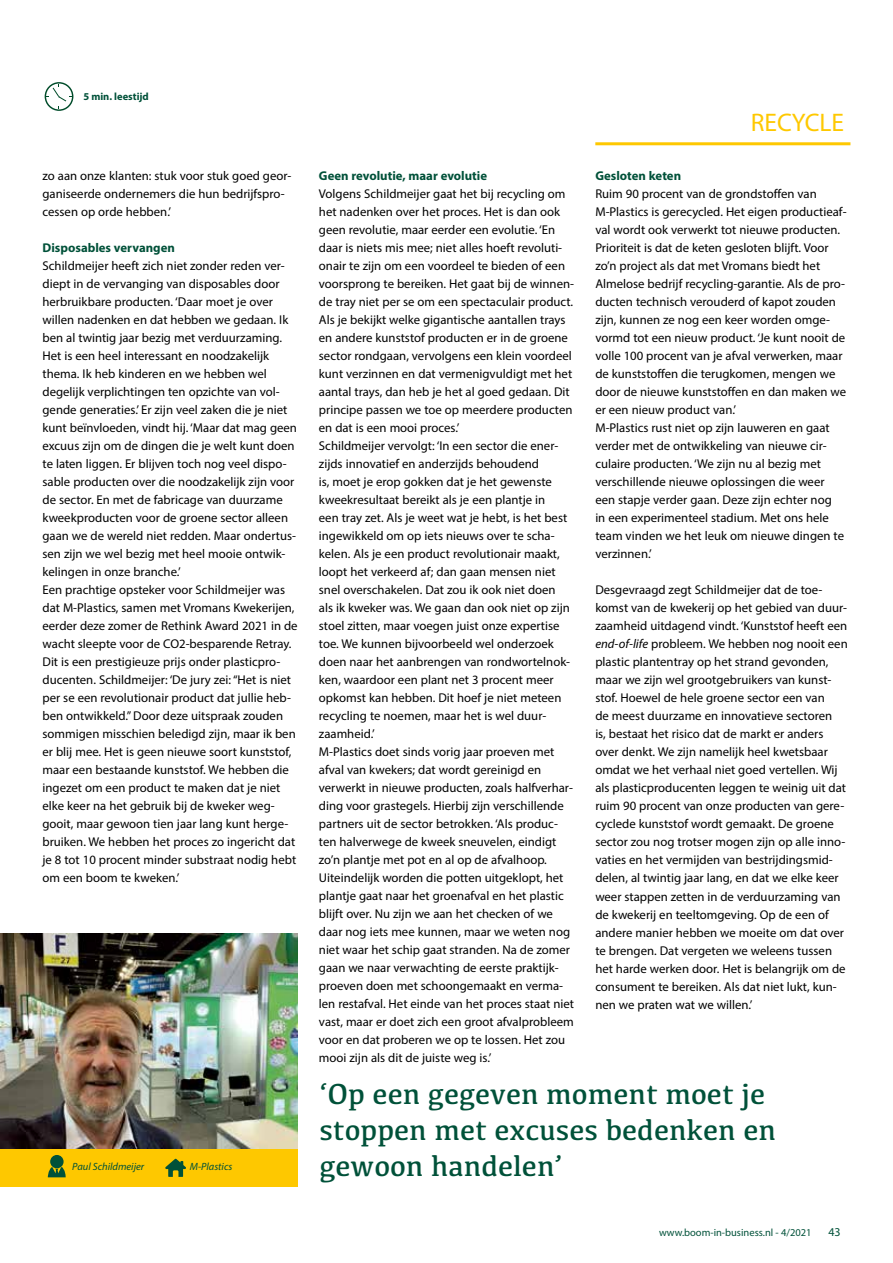
<style>
.page{position:relative;width:893px;height:1263px;background:#fff}
.page>*{position:absolute;margin:0;border:0;box-sizing:border-box;transform-origin:0 0}
.t1{font:30px/36px "Kefa";color:#005139}
.t2{font:25.5px "Myriad Pro";color:#fec800}
.t3{font:12.75px/18px "Myriad Pro";color:#000}
.t4{font:700 12.75px "Myriad Pro";color:#005139}
.t5{font:12px "Myriad Pro";color:#005139}
.t6{font:10.5px "Myriad Pro";color:#005139}
.t7{font:italic 10.5px "Myriad Pro";color:#005139}
.t8{font:700 10.5px "Myriad Pro";color:#005139}
.s1{font-style:italic}
</style>
<div class="page">
<hr style="left:595px;top:142px;width:255px;height:3px;background:#fec800">
<svg style="left:45px;top:82px;width:28px;height:29px"></svg>
<img style="left:0;top:934px;width:298px;height:215px">
<div style="left:0;top:1149px;width:298px;height:37px;background:#fec800"></div>
<svg style="left:48px;top:1167px;width:18px;height:10px"></svg>
<div style="left:50px;top:1155px;width:14px;height:13px;background:#005139;border-radius:50%"></div>
<svg style="left:165px;top:1159px;width:21px;height:18px"></svg>
<p class="t8" style="left:83px;top:90px;width:67px">5 min. leestijd</p>
<p class="t3" style="left:43px;top:167px;width:250px">zo aan onze klanten: stuk voor stuk goed geor&shy;ganiseerde ondernemers die hun bedrijfspro&shy;cessen op orde hebben.’</p>
<p class="t4" style="left:43px;top:239px;width:134px">Disposables vervangen</p>
<p class="t3" style="left:43px;top:257px;width:257px">Schildmeijer heeft zich niet zonder reden ver&shy;diept in de vervanging van disposables door herbruikbare producten. ‘Daar moet je over willen nadenken en dat hebben we gedaan. Ik ben al twintig jaar bezig met verduurzaming.<br>Het is een heel interessant en noodzakelijk thema. Ik heb kinderen en we hebben wel degelijk verplichtingen ten opzichte van vol&shy;gende generaties.’ Er zijn veel zaken die je niet kunt beïnvloeden, vindt hij. ‘Maar dat mag geen excuus zijn om de dingen die je welt kunt doen te laten liggen. Er blijven toch nog veel dispo&shy;sable producten over die noodzakelijk zijn voor de sector. En met de fabricage van duurzame kweekproducten voor de groene sector alleen gaan we de wereld niet redden. Maar ondertus&shy;sen zijn we wel bezig met heel mooie ontwik&shy;kelingen in onze branche.’<br>Een prachtige opsteker voor Schildmeijer was dat M-Plastics, samen met Vromans Kwekerijen, eerder deze zomer de Rethink Award 2021 in de wacht sleepte voor de CO2-besparende Retray.<br>Dit is een prestigieuze prijs onder plasticpro&shy;ducenten. Schildmeijer: ‘De jury zei: “Het is niet per se een revolutionair product dat jullie heb&shy;ben ontwikkeld.” Door deze uitspraak zouden sommigen misschien beledigd zijn, maar ik ben er blij mee. Het is geen nieuwe soort kunststof, maar een bestaande kunststof. We hebben die ingezet om een product te maken dat je niet elke keer na het gebruik bij de kweker weg&shy;gooit, maar gewoon tien jaar lang kunt herge&shy;bruiken. We hebben het proces zo ingericht dat je 8 tot 10 procent minder substraat nodig hebt om een boom te kweken.’</p>
<p class="t7" style="left:72px;top:1160px;width:73px">Paul Schildmeijer</p>
<p class="t7" style="left:190px;top:1160px;width:44px">M-Plastics</p>
<p class="t4" style="left:319px;top:168px;width:170px">Geen revolutie, maar evolutie</p>
<p class="t3" style="left:319px;top:185px;width:257px">Volgens Schildmeijer gaat het bij recycling om het nadenken over het proces. Het is dan ook geen revolutie, maar eerder een evolutie. ‘En daar is niets mis mee; niet alles hoeft revoluti&shy;onair te zijn om een voordeel te bieden of een voorsprong te bereiken. Het gaat bij de winnen&shy;de tray niet per se om een spectaculair product.<br>Als je bekijkt welke gigantische aantallen trays en andere kunststof producten er in de groene sector rondgaan, vervolgens een klein voordeel kunt verzinnen en dat vermenigvuldigt met het aantal trays, dan heb je het al goed gedaan. Dit principe passen we toe op meerdere producten en dat is een mooi proces.’<br>Schildmeijer vervolgt: ‘In een sector die ener&shy;zijds innovatief en anderzijds behoudend<br>is, moet je erop gokken dat je het gewenste kweekresultaat bereikt als je een plantje in<br>een tray zet. Als je weet wat je hebt, is het best ingewikkeld om op iets nieuws over te scha&shy;kelen. Als je een product revolutionair maakt, loopt het verkeerd af; dan gaan mensen niet snel overschakelen. Dat zou ik ook niet doen<br>als ik kweker was. We gaan dan ook niet op zijn stoel zitten, maar voegen juist onze expertise toe. We kunnen bijvoorbeeld wel onderzoek doen naar het aanbrengen van rondwortelnok&shy;ken, waardoor een plant net 3 procent meer opkomst kan hebben. Dit hoef je niet meteen recycling te noemen, maar het is wel duur&shy;zaamheid.’<br>M-Plastics doet sinds vorig jaar proeven met afval van kwekers; dat wordt gereinigd en verwerkt in nieuwe producten, zoals halfverhar&shy;ding voor grastegels. Hierbij zijn verschillende partners uit de sector betrokken. ‘Als produc&shy;ten halverwege de kweek sneuvelen, eindigt zo’n plantje met pot en al op de afvalhoop.<br>Uiteindelijk worden die potten uitgeklopt, het plantje gaat naar het groenafval en het plastic blijft over. Nu zijn we aan het checken of we daar nog iets mee kunnen, maar we weten nog niet waar het schip gaat stranden. Na de zomer gaan we naar verwachting de eerste praktijk&shy;proeven doen met schoongemaakt en verma&shy;len restafval. Het einde van het proces staat niet vast, maar er doet zich een groot afvalprobleem voor en dat proberen we op te lossen. Het zou mooi zijn als dit de juiste weg is.’</p>
<h2 class="t2" style="left:751px;top:107px;width:95px">RECYCLE</h2>
<p class="t4" style="left:595px;top:168px;width:87px">Gesloten keten</p>
<p class="t3" style="left:595px;top:185px;width:253px">Ruim 90 procent van de grondstoffen van M-Plastics is gerecycled. Het eigen productieaf&shy;val wordt ook verwerkt tot nieuwe producten.<br>Prioriteit is dat de keten gesloten blijft. Voor zo’n project als dat met Vromans biedt het Almelose bedrijf recycling-garantie. Als de pro&shy;ducten technisch verouderd of kapot zouden zijn, kunnen ze nog een keer worden omge&shy;vormd tot een nieuw product. ‘Je kunt nooit de volle 100 procent van je afval verwerken, maar de kunststoffen die terugkomen, mengen we door de nieuwe kunststoffen en dan maken we er een nieuw product van.’<br>M-Plastics rust niet op zijn lauweren en gaat verder met de ontwikkeling van nieuwe cir&shy;culaire producten. ‘We zijn nu al bezig met verschillende nieuwe oplossingen die weer een stapje verder gaan. Deze zijn echter nog<br>in een experimenteel stadium. Met ons hele team vinden we het leuk om nieuwe dingen te verzinnen.’</p>
<p class="t3" style="left:595px;top:581px;width:254px">Desgevraagd zegt Schildmeijer dat de toe&shy;komst van de kwekerij op het gebied van duur&shy;zaamheid uitdagend vindt. ‘Kunststof heeft een <span class="s1">end-of-life</span> probleem. We hebben nog nooit een plastic plantentray op het strand gevonden, maar we zijn wel grootgebruikers van kunst&shy;stof. Hoewel de hele groene sector een van<br>de meest duurzame en innovatieve sectoren<br>is, bestaat het risico dat de markt er anders over denkt. We zijn namelijk heel kwetsbaar omdat we het verhaal niet goed vertellen. Wij als plasticproducenten leggen te weinig uit dat ruim 90 procent van onze producten van gere&shy;cyclede kunststof wordt gemaakt. De groene sector zou nog trotser mogen zijn op alle inno&shy;vaties en het vermijden van bestrijdingsmid&shy;delen, al twintig jaar lang, en dat we elke keer weer stappen zetten in de verduurzaming van de kwekerij en teeltomgeving. Op de een of andere manier hebben we moeite om dat over te brengen. Dat vergeten we weleens tussen het harde werken door. Het is belangrijk om de consument te bereiken. Als dat niet lukt, kun&shy;nen we praten wat we willen.’</p>
<h1 class="t1" style="left:319px;top:1075px;width:458px">‘Op een gegeven moment moet je stoppen met excuses bedenken en gewoon handelen’</h1>
<p class="t6" style="left:659px;top:1226px;width:154px">www.boom-in-business.nl - 4/2021</p>
<p class="t5" style="left:828px;top:1224px;width:14px">43</p>
</div>
